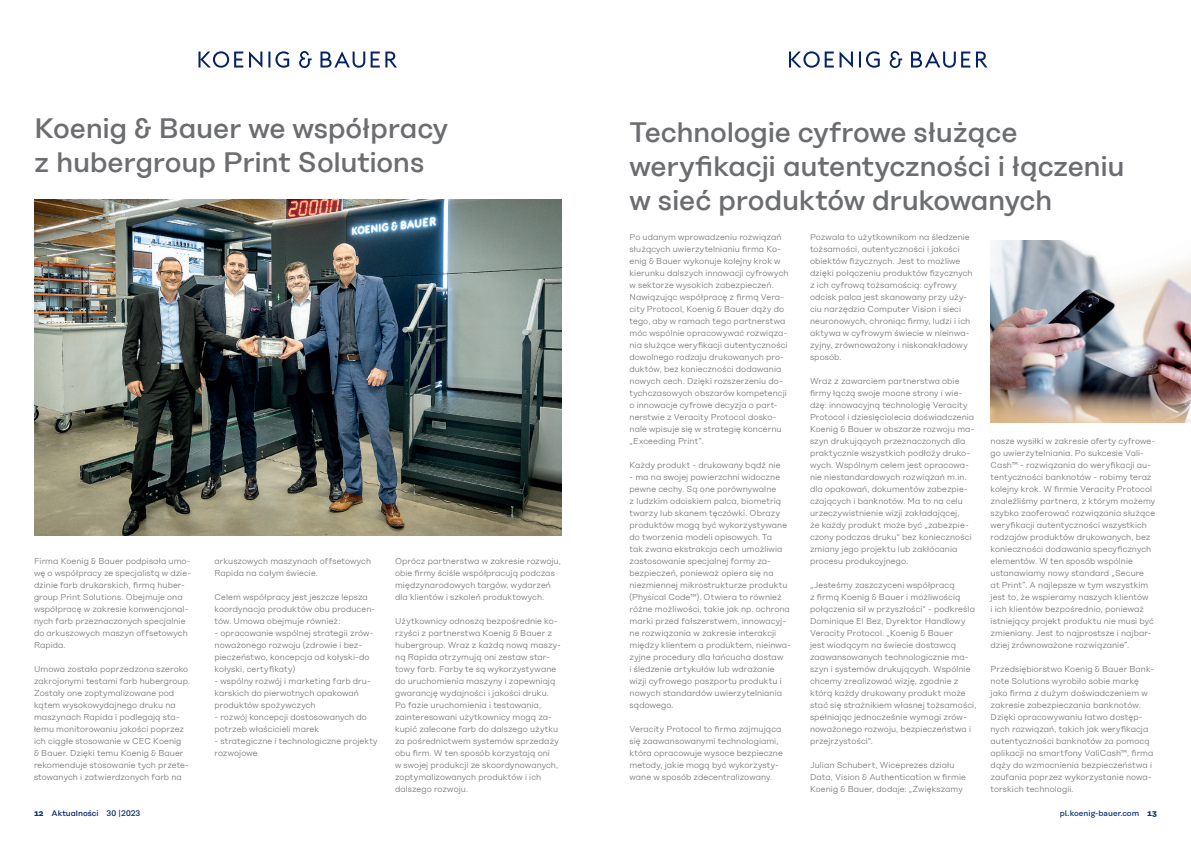
<style>
.page{position:relative;width:1191px;height:842px;background:#fff}
.page>*{position:absolute;margin:0;border:0;box-sizing:border-box;transform-origin:0 0}
.t1{font:500 28px/33.6px "Koenig&Bauer Type Headline";letter-spacing:-.01em;color:#6c6d70}
.t2{font:300 8.5px/12px "Koenig&Bauer Type Headline";letter-spacing:.01em;color:#6c6d70}
.t3{font:500 8px "Koenig&Bauer T";color:#0a3672}
.t4{font:500 8px "Koenig&Bauer Type Headline";color:#052265}
.s1{font-family:"Koenig&Bauer T";font-weight:700;color:#0a3672}
.s2{font-weight:700}
</style>
<div class="page">
<svg style="left:198px;top:51px;width:199px;height:17px"></svg>
<svg style="left:789px;top:51px;width:198px;height:17px"></svg>
<img style="left:34px;top:200px;width:527px;height:336px">
<img style="left:990px;top:240px;width:201px;height:183px">
<p class="t1" style="left:34px;top:112px;width:415px">Koenig &amp; Bauer we współpracy z hubergroup Print Solutions</p>
<p class="t2" style="left:34px;top:555px;width:159px">Firma Koenig &amp; Bauer podpisała umo&shy;wę o współpracy ze specjalistą w dzie&shy;dzinie farb drukarskich, firmą huber&shy;group Print Solutions. Obejmuje ona współpracę w zakresie konwencjonal&shy;nych farb przeznaczonych specjalnie do arkuszowych maszyn offsetowych Rapida.</p>
<p class="t2" style="left:34px;top:663px;width:158px">Umowa została poprzedzona szeroko zakrojonymi testami farb hubergroup.<br>Zostały one zoptymalizowane pod kątem wysokowydajnego druku na maszynach Rapida i podlegają sta&shy;łemu monitorowaniu jakości poprzez ich ciągłe stosowanie w CEC Koenig<br>&amp; Bauer. Dzięki temu Koenig &amp; Bauer rekomenduje stosowanie tych przete&shy;stowanych i zatwierdzonych farb na</p>
<p class="t2" style="left:214px;top:555px;width:158px">arkuszowych maszynach offsetowych<br>Rapida na całym świecie.</p>
<p class="t2" style="left:214px;top:591px;width:162px">Celem współpracy jest jeszcze lepsza koordynacja produktów obu producen&shy;tów. Umowa obejmuje również:</p>
<p class="t2" style="left:214px;top:627px;width:160px">- opracowanie wspólnej strategii zrów&shy;noważonego rozwoju (zdrowie i bez&shy;pieczeństwo, koncepcja od kołyski-do kołyski, certyfikaty)</p>
<p class="t2" style="left:214px;top:675px;width:158px">- wspólny rozwój i marketing farb dru&shy;karskich do pierwotnych opakowań produktów spożywczych</p>
<p class="t2" style="left:214px;top:711px;width:154px">- rozwój koncepcji dostosowanych do potrzeb właścicieli marek</p>
<p class="t2" style="left:214px;top:735px;width:165px">- strategiczne i technologiczne projekty rozwojowe</p>
<p class="t2" style="left:395px;top:555px;width:167px">Oprócz partnerstwa w zakresie rozwoju, obie firmy ściśle współpracują podczas międzynarodowych targów, wydarzeń dla klientów i szkoleń produktowych.</p>
<p class="t2" style="left:395px;top:615px;width:167px">Użytkownicy odnoszą bezpośrednie ko&shy;rzyści z partnerstwa Koenig &amp; Bauer z hubergroup. Wraz z każdą nową maszy&shy;ną Rapida otrzymują oni zestaw star&shy;towy farb. Farby te są wykorzystywane do uruchomienia maszyny i zapewniają gwarancję wydajności i jakości druku.<br>Po fazie uruchomienia i testowania, zainteresowani użytkownicy mogą za&shy;kupić zalecane farb do dalszego użytku za pośrednictwem systemów sprzedaży obu firm. W ten sposób korzystają oni<br>w swojej produkcji ze skoordynowanych, zoptymalizowanych produktów i ich dalszego rozwoju.</p>
<p class="t1" style="left:629px;top:116px;width:497px">Technologie cyfrowe służące weryfikacji autentyczności i łączeniu w sieć produktów drukowanych</p>
<p class="t2" style="left:629px;top:231px;width:161px">Po udanym wprowadzeniu rozwiązań służących uwierzytelnianiu firma Ko&shy;enig &amp; Bauer wykonuje kolejny krok w kierunku dalszych innowacji cyfrowych w sektorze wysokich zabezpieczeń.<br>Nawiązując współpracę z firmą Vera&shy;city Protocol, Koenig &amp; Bauer dąży do tego, aby w ramach tego partnerstwa móc wspólnie opracowywać rozwiąza&shy;nia służące weryfikacji autentyczności dowolnego rodzaju drukowanych pro&shy;duktów, bez konieczności dodawania nowych cech. Dzięki rozszerzeniu do&shy;tychczasowych obszarów kompetencji o innowacje cyfrowe decyzja o part&shy;nerstwie z Veracity Protocol dosko&shy;nale wpisuje się w strategię koncernu „Exceeding Print”.</p>
<p class="t2" style="left:629px;top:459px;width:152px">Każdy produkt - drukowany bądź nie</p>
<p class="t2" style="left:629px;top:471px;width:163px">- ma na swojej powierzchni widoczne pewne cechy. Są one porównywalne<br>z ludzkim odciskiem palca, biometrią twarzy lub skanem tęczówki. Obrazy produktów mogą być wykorzystywane do tworzenia modeli opisowych. Ta<br>tak zwana ekstrakcja cech umożliwia zastosowanie specjalnej formy za&shy;bezpieczeń, ponieważ opiera się na niezmiennej mikrostrukturze produktu (Physical Code™). Otwiera to również różne możliwości, takie jak np. ochrona marki przed fałszerstwem, innowacyj&shy;ne rozwiązania w zakresie interakcji między klientem a produktem, nieinwa&shy;zyjne procedury dla łańcucha dostaw<br>i śledzenie artykułów lub wdrażanie wizji cyfrowego paszportu produktu i nowych standardów uwierzytelniania sądowego.</p>
<p class="t2" style="left:629px;top:723px;width:155px">Veracity Protocol to firma zajmująca się zaawansowanymi technologiami, która opracowuje wysoce bezpieczne metody, jakie mogą być wykorzysty&shy;wane w sposób zdecentralizowany.</p>
<p class="t2" style="left:810px;top:231px;width:164px">Pozwala to użytkownikom na śledzenie tożsamości, autentyczności i jakości obiektów fizycznych. Jest to możliwe dzięki połączeniu produktów fizycznych z ich cyfrową tożsamością: cyfrowy odcisk palca jest skanowany przy uży&shy;ciu narzędzia Computer Vision i sieci neuronowych, chroniąc firmy, ludzi i ich aktywa w cyfrowym świecie w nieinwa&shy;zyjny, zrównoważony i niskonakładowy sposób.</p>
<p class="t2" style="left:810px;top:375px;width:166px">Wraz z zawarciem partnerstwa obie firmy łączą swoje mocne strony i wie&shy;dzę: innowacyjną technologię Veracity Protocol i dziesięciolecia doświadczenia Koenig &amp; Bauer w obszarze rozwoju ma&shy;szyn drukujących przeznaczonych dla praktycznie wszystkich podłoży druko&shy;wych. Wspólnym celem jest opracowa&shy;nie niestandardowych rozwiązań m.in. dla opakowań, dokumentów zabezpie&shy;czających i banknotów. Ma to na celu urzeczywistnienie wizji zakładającej,<br>że każdy produkt może być „zabezpie&shy;czony podczas druku“ bez konieczności zmiany jego projektu lub zakłócania procesu produkcyjnego.</p>
<p class="t2" style="left:810px;top:579px;width:168px">„Jesteśmy zaszczyceni współpracą<br>z firmą Koenig &amp; Bauer i możliwością połączenia sił w przyszłości“ - podkreśla Dominique El Bez, Dyrektor Handlowy Veracity Protocol. „Koenig &amp; Bauer<br>jest wiodącym na świecie dostawcą zaawansowanych technologicznie ma&shy;szyn i systemów drukujących. Wspólnie chcemy zrealizować wizję, zgodnie z którą każdy drukowany produkt może stać się strażnikiem własnej tożsamości, spełniając jednocześnie wymogi zrów&shy;noważonego rozwoju, bezpieczeństwa i przejrzystości“.</p>
<p class="t2" style="left:810px;top:759px;width:157px">Julian Schubert, Wiceprezes działu<br>Data, Vision &amp; Authentication w firmie<br>Koenig &amp; Bauer, dodaje: „Zwiększamy</p>
<p class="t2" style="left:990px;top:435px;width:166px">nasze wysiłki w zakresie oferty cyfrowe&shy;go uwierzytelniania. Po sukcesie Vali-Cash™ - rozwiązania do weryfikacji au&shy;tentyczności banknotów - robimy teraz kolejny krok. W firmie Veracity Protocol znaleźliśmy partnera, z którym możemy szybko zaoferować rozwiązania służące weryfikacji autentyczności wszystkich rodzajów produktów drukowanych, bez konieczności dodawania specyficznych elementów. W ten sposób wspólnie ustanawiamy nowy standard „Secure<br>at Print”. A najlepsze w tym wszystkim jest to, że wspieramy naszych klientów<br>i ich klientów bezpośrednio, ponieważ istniejący projekt produktu nie musi być zmieniany. Jest to najprostsze i najbar&shy;dziej zrównoważone rozwiązanie”.</p>
<p class="t2" style="left:990px;top:663px;width:165px">Przedsiębiorstwo Koenig &amp; Bauer Bank&shy;note Solutions wyrobiło sobie markę jako firma z dużym doświadczeniem w zakresie zabezpieczania banknotów.<br>Dzięki opracowywaniu łatwo dostęp&shy;nych rozwiązań, takich jak weryfikacja autentyczności banknotów za pomocą aplikacji na smartfony ValiCash™, firma dąży do wzmocnienia bezpieczeństwa i zaufania poprzez wykorzystanie nowa&shy;torskich technologii.</p>
<p class="t4" style="left:34px;top:809px;width:108px"><span class="s1">12</span> Aktualności 30 |2023</p>
<p class="t3" style="left:1059px;top:809px;width:99px">pl.koenig-bauer.com <span class="s2">13</span></p>
</div>
